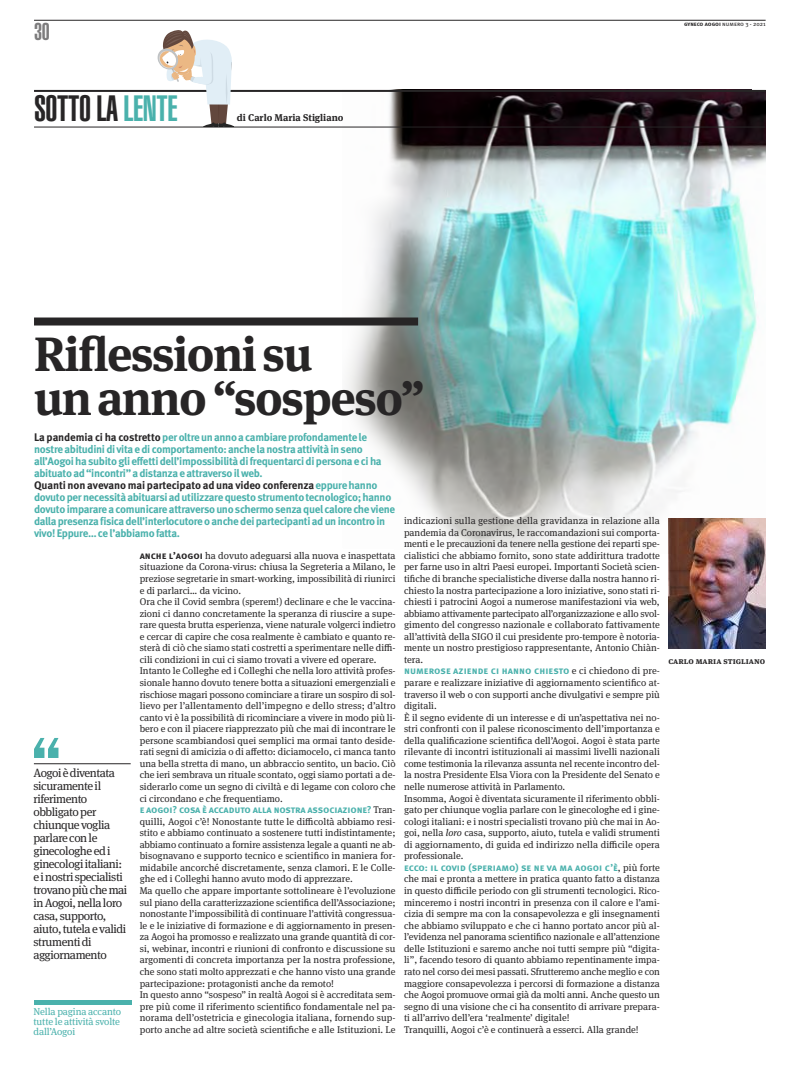
<style>
.page{position:relative;width:794px;height:1078px;background:#fff}
.page>*{position:absolute;margin:0;border:0;box-sizing:border-box;transform-origin:0 0}
.t1{font:700 48px/44px "Meta Serif OT";color:#272526}
.t2{font:900 extra-condensed 36px "Helvetica";letter-spacing:-.01em;color:#272526}
.t3{font:900 extra-condensed 24px "Helvetica";color:#7d7c7d}
.t4{font:12px/13px "Meta Serif OT";letter-spacing:-.035em;color:#272526}
.t5{font:700 11px/12px "Meta Pro";letter-spacing:-.03em;color:#4ab1ac}
.t6{font:700 10px "Meta Pro";letter-spacing:-.01em;color:#4ab1ac}
.t7{font:10px/10px "Meta Serif OT";letter-spacing:-.01em;color:#4ab1ac}
.t8{font:700 10px "Meta Pro";letter-spacing:.01em;color:#4ab1ac}
.t9{font:9.8px/11.6px "Meta Serif OT";color:#272526}
.t10{font:700 9.8px "Meta Serif OT";color:#272526}
.t11{font:700 8.5px "Meta Serif OT";color:#272526}
.t12{font:6px "Meta Pro";color:#272526}
.s1{font-weight:700}
.s2{color:#4ab1ac}
.s3{color:#272526}
.s4{font-family:"Meta Pro";font-weight:700;font-size:10px}
.s5{font-family:"Meta Serif OT";font-weight:400;font-size:9.8px;color:#272526}
.s6{font-style:italic}
</style>
<div class="page">
<img style="left:343px;top:92px;width:422px;height:460px">
<hr style="left:34px;top:20px;width:731px;height:1px;background:#272526">
<hr style="left:34px;top:90px;width:731px;height:2px;background:#272526">
<hr style="left:34px;top:127px;width:731px;height:1px;background:#272526">
<svg style="left:158px;top:30px;width:76px;height:97px"></svg>
<svg style="left:34px;top:738px;width:24px;height:19px"></svg>
<hr style="left:34px;top:763px;width:97px;height:1px;background:#272526">
<div style="left:34px;top:317px;width:384px;height:8px;background:#272526"></div>
<img style="left:668px;top:519px;width:97px;height:129px">
<hr style="left:34px;top:1000px;width:97px;height:4px;background:#4ab1ac">
<h3 class="t3" style="left:34px;top:23px;width:17px">30</h3>
<p class="t12" style="left:684px;top:22px;width:83px"><span class="s1">gyneco aogoi</span> numero 3 - 2021</p>
<h2 class="t2" style="left:34px;top:95px;width:145px">SOTTO LA <span class="s2">LENTE</span></h2>
<p class="t10" style="left:237px;top:114px;width:108px">di Carlo Maria Stigliano</p>
<h1 class="t1" style="left:34px;top:336px;width:392px">Riflessioni su<br>un anno “sospeso”</h1>
<p class="t5" style="left:34px;top:432px;width:363px"><span class="s3">La pandemia ci ha costretto</span> per oltre un anno a cambiare profondamente le nostre abitudini di vita e di comportamento: anche la nostra attività in seno all’Aogoi ha subito gli effetti dell’impossibilità di frequentarci di persona e ci ha abituato ad “incontri” a distanza e attraverso il web.<br><span class="s3">Quanti non avevano mai partecipato ad una video conferenza</span> eppure hanno dovuto per necessità abituarsi ad utilizzare questo strumento tecnologico; hanno dovuto imparare a comunicare attraverso uno schermo senza quel calore che viene dalla presenza fisica dell’interlocutore o anche dei partecipanti ad un incontro in vivo! Eppure… ce l’abbiamo fatta.</p>
<p class="t4" style="left:33px;top:767px;width:95px">Aogoi è diventata sicuramente il riferimento obbligato per chiunque voglia parlare con le ginecologhe ed i ginecologi italiani: e i nostri specialisti trovano più che mai in Aogoi, nella loro casa, supporto, aiuto, tutela e validi strumenti di aggiornamento</p>
<p class="t7" style="left:33px;top:1007px;width:89px">Nella pagina accanto tutte le attività svolte dall’Aogoi</p>
<p class="t9" style="left:140px;top:550px;width:257px"><span class="s4">anche l’aogoi</span> ha dovuto adeguarsi alla nuova e inaspettata situazione da Corona-virus: chiusa la Segreteria a Milano, le preziose segretarie in smart-working, impossibilità di riunirci e di parlarci… da vicino.<br>Ora che il Covid sembra (sperem!) declinare e che le vaccina&shy;zioni ci danno concretamente la speranza di riuscire a supe&shy;rare questa brutta esperienza, viene naturale volgerci indietro e cercar di capire che cosa realmente è cambiato e quanto re&shy;sterà di ciò che siamo stati costretti a sperimentare nelle diffi&shy;cili condizioni in cui ci siamo trovati a vivere ed operare.<br>Intanto le Colleghe ed i Colleghi che nella loro attività profes&shy;sionale hanno dovuto tenere botta a situazioni emergenziali e rischiose magari possono cominciare a tirare un sospiro di sol&shy;lievo per l’allentamento dell’impegno e dello stress; d’altro canto vi è la possibilità di ricominciare a vivere in modo più li&shy;bero e con il piacere riapprezzato più che mai di incontrare le persone scambiandosi quei semplici ma ormai tanto deside&shy;rati segni di amicizia o di affetto: diciamocelo, ci manca tanto una bella stretta di mano, un abbraccio sentito, un bacio. Ciò che ieri sembrava un rituale scontato, oggi siamo portati a de&shy;siderarlo come un segno di civiltà e di legame con coloro che ci circondano e che frequentiamo.</p>
<p class="t6" style="left:140px;top:805px;width:257px">e aogoi? cosa è accaduto alla nostra associazione? <span class="s5">Tran-</span></p>
<p class="t9" style="left:140px;top:816px;width:257px">quilli, Aogoi c’è! Nonostante tutte le difficoltà abbiamo resi&shy;stito e abbiamo continuato a sostenere tutti indistintamente; abbiamo continuato a fornire assistenza legale a quanti ne ab&shy;bisognavano e supporto tecnico e scientifico in maniera for&shy;midabile ancorché discretamente, senza clamori. E le Colle&shy;ghe ed i Colleghi hanno avuto modo di apprezzare.<br>Ma quello che appare importante sottolineare è l’evoluzione sul piano della caratterizzazione scientifica dell’Associazione; nonostante l’impossibilità di continuare l’attività congressua&shy;le e le iniziative di formazione e di aggiornamento in presen&shy;za Aogoi ha promosso e realizzato una grande quantità di cor&shy;si, webinar, incontri e riunioni di confronto e discussione su argomenti di concreta importanza per la nostra professione, che sono stati molto apprezzati e che hanno visto una grande partecipazione: protagonisti anche da remoto!<br>In questo anno “sospeso” in realtà Aogoi si è accreditata sem&shy;pre più come il riferimento scientifico fondamentale nel pa&shy;norama dell’ostetricia e ginecologia italiana, fornendo sup&shy;porto anche ad altre società scientifiche e alle Istituzioni. Le</p>
<p class="t9" style="left:404px;top:515px;width:257px;text-align:justify">indicazioni sulla gestione della gravidanza in relazione alla pandemia da Coronavirus, le raccomandazioni sui comporta&shy;menti e le precauzioni da tenere nella gestione dei reparti spe&shy;cialistici che abbiamo fornito, sono state addirittura tradotte per farne uso in altri Paesi europei. Importanti Società scien&shy;tifiche di branche specialistiche diverse dalla nostra hanno ri&shy;chiesto la nostra partecipazione a loro iniziative, sono stati ri&shy;chiesti i patrocini Aogoi a numerose manifestazioni via web, abbiamo attivamente partecipato all’organizzazione e allo svol&shy;gimento del congresso nazionale e collaborato fattivamente all’attività della SIGO il cui presidente pro-tempore è notoria&shy;mente un nostro prestigioso rappresentante, Antonio Chiàn&shy;tera.</p>
<p class="t8" style="left:404px;top:667px;width:257px">numerose aziende ci hanno chiesto <span class="s5">e ci chiedono di pre-</span></p>
<p class="t9" style="left:404px;top:677px;width:257px">parare e realizzare iniziative di aggiornamento scientifico at&shy;traverso il web o con supporti anche divulgativi e sempre più digitali.<br>È il segno evidente di un interesse e di un’aspettativa nei no&shy;stri confronti con il palese riconoscimento dell’importanza e della qualificazione scientifica dell’Aogoi. Aogoi è stata parte rilevante di incontri istituzionali ai massimi livelli nazionali come testimonia la rilevanza assunta nel recente incontro del&shy;la nostra Presidente Elsa Viora con la Presidente del Senato e nelle numerose attività in Parlamento.<br>Insomma, Aogoi è diventata sicuramente il riferimento obbli&shy;gato per chiunque voglia parlare con le ginecologhe ed i gine&shy;cologi italiani: e i nostri specialisti trovano più che mai in Ao&shy;goi, nella <span class="s6">loro</span> casa, supporto, aiuto, tutela e validi strumenti di aggiornamento, di guida ed indirizzo nella difficile opera professionale.</p>
<p class="t6" style="left:404px;top:863px;width:257px">ecco: il covid (speriamo) se ne va ma aogoi c’è<span class="s5">, più forte</span></p>
<p class="t9" style="left:404px;top:873px;width:257px">che mai e pronta a mettere in pratica quanto fatto a distanza in questo difficile periodo con gli strumenti tecnologici. Rico&shy;minceremo i nostri incontri in presenza con il calore e l’ami&shy;cizia di sempre ma con la consapevolezza e gli insegnamenti che abbiamo sviluppato e che ci hanno portato ancor più al&shy;l’evidenza nel panorama scientifico nazionale e all’attenzione delle Istituzioni e saremo anche noi tutti sempre più “digita&shy;li”, facendo tesoro di quanto abbiamo repentinamente impa&shy;rato nel corso dei mesi passati. Sfrutteremo anche meglio e con maggiore consapevolezza i percorsi di formazione a distanza che Aogoi promuove ormai già da molti anni. Anche questo un segno di una visione che ci ha consentito di arrivare prepara&shy;ti all’arrivo dell’era ‘realmente’ digitale!<br>Tranquilli, Aogoi c’è e continuerà a esserci. Alla grande!</p>
<p class="t11" style="left:668px;top:658px;width:98px">carlo maria stigliano</p>
</div>
